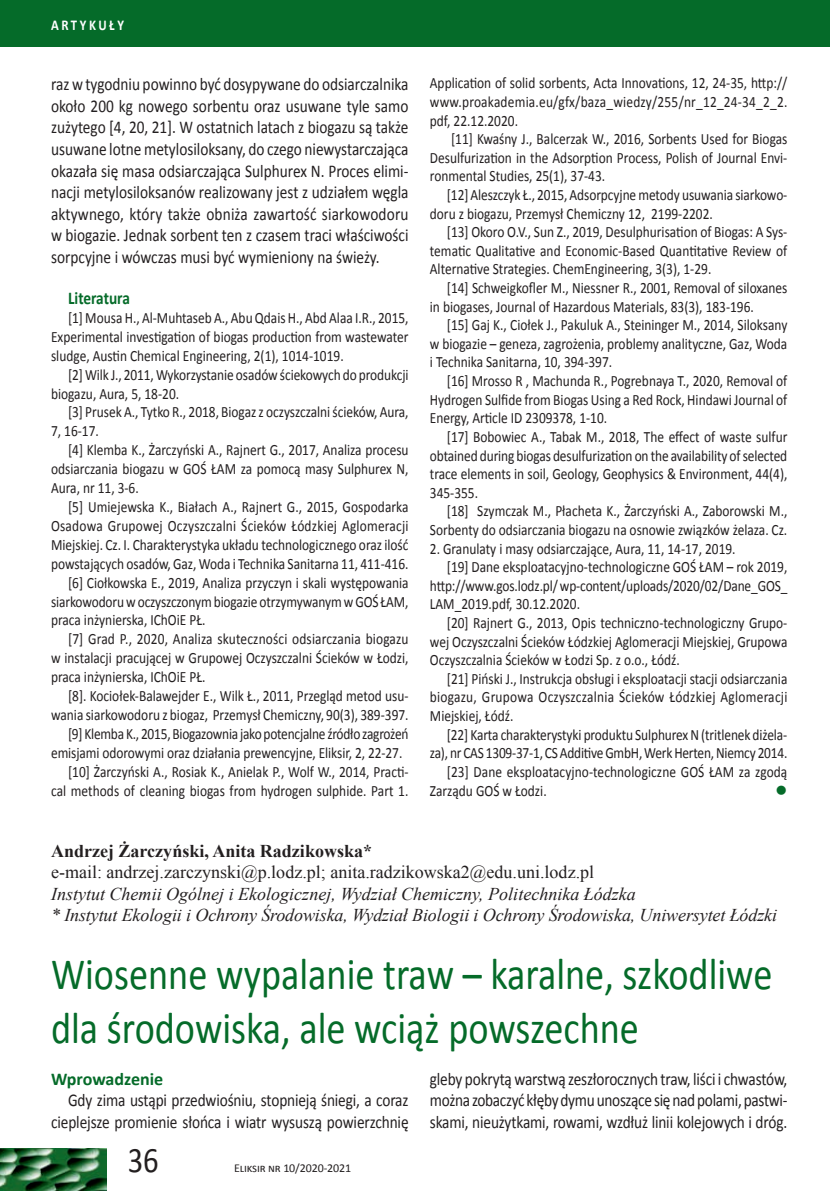
<style>
.page{position:relative;width:830px;height:1191px;background:#fff}
.page>*{position:absolute;margin:0;border:0;box-sizing:border-box;transform-origin:0 0}
.t1{font:45px/54px "Calibri";color:#056b29;scale:.85 1}
.t2{font:36px "Calibri";color:#231f20;scale:.85 1}
.t3{font:18px/21.6px "Calibri";letter-spacing:-.01em;color:#231f20;text-align:justify;scale:.85 1}
.t4{font:italic 18px/21.6px "Times New Roman";letter-spacing:-.005em;color:#231f20}
.t5{font:18px "Times New Roman";color:#231f20}
.t6{font:700 18px "Times New Roman";color:#231f20}
.t7{font:700 18px "Calibri";color:#056b29}
.t8{font:700 18px "Calibri";color:#056b29;scale:.85 1}
.t9{font:15.75px/18.6px "Calibri";color:#231f20;text-align:justify;scale:.85 1}
.t10{font:15.75px "Calibri";letter-spacing:.02em;color:#231f20;scale:.85 1}
.t11{font:15.75px "Wingdings";color:#056b29}
.t12{font:700 15px "Calibri";letter-spacing:.2em;color:#fff;scale:.85 1}
.t13{font:12px "Calibri";letter-spacing:-.01em;color:#231f20}
</style>
<div class="page">
<div style="left:0;top:0;width:829px;height:47px;background:#056b29"></div>
<img style="left:0;top:1148px;width:107px;height:43px">
<p class="t12" style="left:51px;top:16px;width:87px">ARTYKUŁY</p>
<p class="t3" style="left:51px;top:73px;width:422px">raz w tygodniu powinno być dosypywane do odsiarczalnika około 200 kg nowego sorbentu oraz usuwane tyle samo zużytego [4, 20, 21]. W ostatnich latach z biogazu są także usuwane lotne metylosiloksany, do czego niewystarczająca okazała się masa odsiarczająca Sulphurex N. Proces elimi&shy;nacji metylosiloksanów realizowany jest z udziałem węgla aktywnego, który także obniża zawartość siarkowodoru w biogazie. Jednak sorbent ten z czasem traci właściwości sorpcyjne i wówczas musi być wymieniony na świeży.</p>
<p class="t8" style="left:68px;top:286px;width:74px">Literatura</p>
<p class="t9" style="left:51px;top:308px;width:422px;text-indent:17px">[1] Mousa H., Al-Muhtaseb A., Abu Qdais H., Abd Alaa I.R., 2015, Experimental investigation of biogas production from wastewater sludge, Austin Chemical Engineering, 2(1), 1014-1019.</p>
<p class="t9" style="left:51px;top:365px;width:422px;text-indent:17px">[2] Wilk J., 2011, Wykorzystanie osadów ściekowych do produkcji biogazu, Aura, 5, 18-20.</p>
<p class="t9" style="left:51px;top:403px;width:422px;text-indent:17px">[3] Prusek A., Tytko R., 2018, Biogaz z oczyszczalni ścieków, Aura,<br>7, 16-17.</p>
<p class="t9" style="left:51px;top:441px;width:422px;text-indent:17px">[4] Klemba K., Żarczyński A., Rajnert G., 2017, Analiza procesu odsiarczania biogazu w GOŚ ŁAM za pomocą masy Sulphurex N, Aura, nr 11, 3-6.</p>
<p class="t9" style="left:68px;top:497px;width:402px">[5] Umiejewska K., Białach A., Rajnert G., 2015, Gospodarka</p>
<p class="t9" style="left:51px;top:516px;width:422px">Osadowa Grupowej Oczyszczalni Ścieków Łódzkiej Aglomeracji</p>
<p class="t9" style="left:51px;top:535px;width:422px">Miejskiej. Cz. I. Charakterystyka układu technologicznego oraz ilość</p>
<p class="t9" style="left:51px;top:554px;width:422px">powstających osadów, Gaz, Woda i Technika Sanitarna 11, 411-416.</p>
<p class="t9" style="left:68px;top:573px;width:402px">[6] Ciołkowska E., 2019, Analiza przyczyn i skali występowania</p>
<p class="t9" style="left:51px;top:592px;width:422px">siarkowodoru w oczyszczonym biogazie otrzymywanym w GOŚ ŁAM,</p>
<p class="t9" style="left:51px;top:611px;width:183px">praca inżynierska, IChOiE PŁ.</p>
<p class="t9" style="left:68px;top:630px;width:402px">[7] Grad P., 2020, Analiza skuteczności odsiarczania biogazu</p>
<p class="t9" style="left:51px;top:649px;width:422px">w instalacji pracującej w Grupowej Oczyszczalni Ścieków w Łodzi,</p>
<p class="t9" style="left:51px;top:667px;width:183px">praca inżynierska, IChOiE PŁ.</p>
<p class="t9" style="left:68px;top:686px;width:402px">[8]. Kociołek-Balawejder E., Wilk Ł., 2011, Przegląd metod usu-</p>
<p class="t9" style="left:51px;top:705px;width:422px">wania siarkowodoru z biogaz, Przemysł Chemiczny, 90(3), 389-397.</p>
<p class="t9" style="left:68px;top:724px;width:402px">[9] Klemba K., 2015, Biogazownia jako potencjalne źródło zagrożeń</p>
<p class="t9" style="left:51px;top:743px;width:414px">emisjami odorowymi oraz działania prewencyjne, Eliksir, 2, 22-27.</p>
<p class="t9" style="left:68px;top:762px;width:402px">[10] Żarczyński A., Rosiak K., Anielak P., Wolf W., 2014, Practi-</p>
<p class="t9" style="left:51px;top:781px;width:422px">cal methods of cleaning biogas from hydrogen sulphide. Part 1.</p>
<p class="t9" style="left:429px;top:74px;width:422px">Application of solid sorbents, Acta Innovations, 12, 24-35, http:// www.proakademia.eu/gfx/baza_wiedzy/255/nr_12_24-34_2_2. pdf, 22.12.2020.</p>
<p class="t9" style="left:429px;top:130px;width:422px;text-indent:21px">[11] Kwaśny J., Balcerzak W., 2016, Sorbents Used for Biogas Desulfurization in the Adsorption Process, Polish of Journal Envi&shy;ronmental Studies, 25(1), 37-43.</p>
<p class="t9" style="left:429px;top:185px;width:422px;text-indent:17px">[12] Aleszczyk Ł., 2015, Adsorpcyjne metody usuwania siarkowo&shy;doru z biogazu, Przemysł Chemiczny 12, 2199-2202.</p>
<p class="t9" style="left:429px;top:223px;width:422px;text-indent:17px">[13] Okoro O.V., Sun Z., 2019, Desulphurisation of Biogas: A Sys&shy;tematic Qualitative and Economic-Based Quantitative Review of Alternative Strategies. ChemEngineering, 3(3), 1-29.</p>
<p class="t9" style="left:429px;top:278px;width:422px;text-indent:17px">[14] Schweigkofler M., Niessner R., 2001, Removal of siloxanes in biogases, Journal of Hazardous Materials, 83(3), 183-196.</p>
<p class="t9" style="left:429px;top:316px;width:422px;text-indent:17px">[15] Gaj K., Ciołek J., Pakuluk A., Steininger M., 2014, Siloksany w biogazie – geneza, zagrożenia, problemy analityczne, Gaz, Woda i Technika Sanitarna, 10, 394-397.</p>
<p class="t9" style="left:429px;top:371px;width:422px;text-indent:17px">[16] Mrosso R , Machunda R., Pogrebnaya T., 2020, Removal of Hydrogen Sulfide from Biogas Using a Red Rock, Hindawi Journal of Energy, Article ID 2309378, 1-10.</p>
<p class="t9" style="left:429px;top:427px;width:422px;text-indent:17px">[17] Bobowiec A., Tabak M., 2018, The effect of waste sulfur obtained during biogas desulfurization on the availability of selected trace elements in soil, Geology, Geophysics &amp; Environment, 44(4), 345-355.</p>
<p class="t9" style="left:429px;top:502px;width:422px;text-align:right">[18] Szymczak M., Płacheta K., Żarczyński A., Zaborowski M.,<br>Sorbenty do odsiarczania biogazu na osnowie związków żelaza. Cz.</p>
<p class="t9" style="left:429px;top:539px;width:361px">2. Granulaty i masy odsiarczające, Aura, 11, 14-17, 2019.</p>
<p class="t9" style="left:446px;top:557px;width:402px">[19] Dane eksploatacyjno-technologiczne GOŚ ŁAM – rok 2019,</p>
<p class="t9" style="left:429px;top:576px;width:422px">http://www.gos.lodz.pl/ wp-content/uploads/2020/02/Dane_GOS_</p>
<p class="t9" style="left:429px;top:595px;width:178px">LAM_2019.pdf, 30.12.2020.</p>
<p class="t9" style="left:446px;top:613px;width:402px">[20] Rajnert G., 2013, Opis techniczno-technologiczny Grupo-</p>
<p class="t9" style="left:429px;top:632px;width:422px">wej Oczyszczalni Ścieków Łódzkiej Aglomeracji Miejskiej, Grupowa</p>
<p class="t9" style="left:429px;top:650px;width:295px">Oczyszczalnia Ścieków w Łodzi Sp. z o.o., Łódź.</p>
<p class="t9" style="left:446px;top:669px;width:402px">[21] Piński J., Instrukcja obsługi i eksploatacji stacji odsiarczania</p>
<p class="t10" style="left:429px;top:687px;width:422px">biogazu, Grupowa Oczyszczalnia Ścieków Łódzkiej Aglomeracji</p>
<p class="t9" style="left:429px;top:706px;width:100px">Miejskiej, Łódź.</p>
<p class="t9" style="left:446px;top:725px;width:402px">[22] Karta charakterystyki produktu Sulphurex N (tritlenek diżela-</p>
<p class="t9" style="left:429px;top:743px;width:422px">za), nr CAS 1309-37-1, CS Additive GmbH, Werk Herten, Niemcy 2014.</p>
<p class="t9" style="left:446px;top:762px;width:402px">[23] Dane eksploatacyjno-technologiczne GOŚ ŁAM za zgodą</p>
<p class="t9" style="left:429px;top:781px;width:139px">Zarządu GOŚ w Łodzi.</p>
<p class="t11" style="left:775px;top:781px;width:13px">●</p>
<p class="t6" style="left:51px;top:838px;width:322px">Andrzej Żarczyński, Anita Radzikowska*</p>
<p class="t5" style="left:51px;top:860px;width:544px">e-mail: andrzej.zarczynski@p.lodz.pl; anita.radzikowska2@edu.uni.lodz.pl</p>
<p class="t4" style="left:51px;top:882px;width:727px">Instytut Chemii Ogólnej i Ekologicznej, Wydział Chemiczny, Politechnika Łódzka<br>* Instytut Ekologii i Ochrony Środowiska, Wydział Biologii i Ochrony Środowiska, Uniwersytet Łódzki</p>
<h1 class="t1" style="left:51px;top:947px;width:849px">Wiosenne wypalanie traw – karalne, szkodliwe dla środowiska, ale wciąż powszechne</h1>
<p class="t7" style="left:51px;top:1067px;width:114px">Wprowadzenie</p>
<p class="t3" style="left:51px;top:1089px;width:422px;text-align:right">Gdy zima ustąpi przedwiośniu, stopnieją śniegi, a coraz cieplejsze promienie słońca i wiatr wysuszą powierzchnię</p>
<h2 class="t2" style="left:128px;top:1137px;width:38px">36</h2>
<p class="t13" style="left:234px;top:1160px;width:119px">Eliksir nr 10/2020-2021</p>
<p class="t3" style="left:429px;top:1067px;width:422px">gleby pokrytą warstwą zeszłorocznych traw, liści i chwastów, można zobaczyć kłęby dymu unoszące się nad polami, pastwi&shy;skami, nieużytkami, rowami, wzdłuż linii kolejowych i dróg.</p>
</div>
